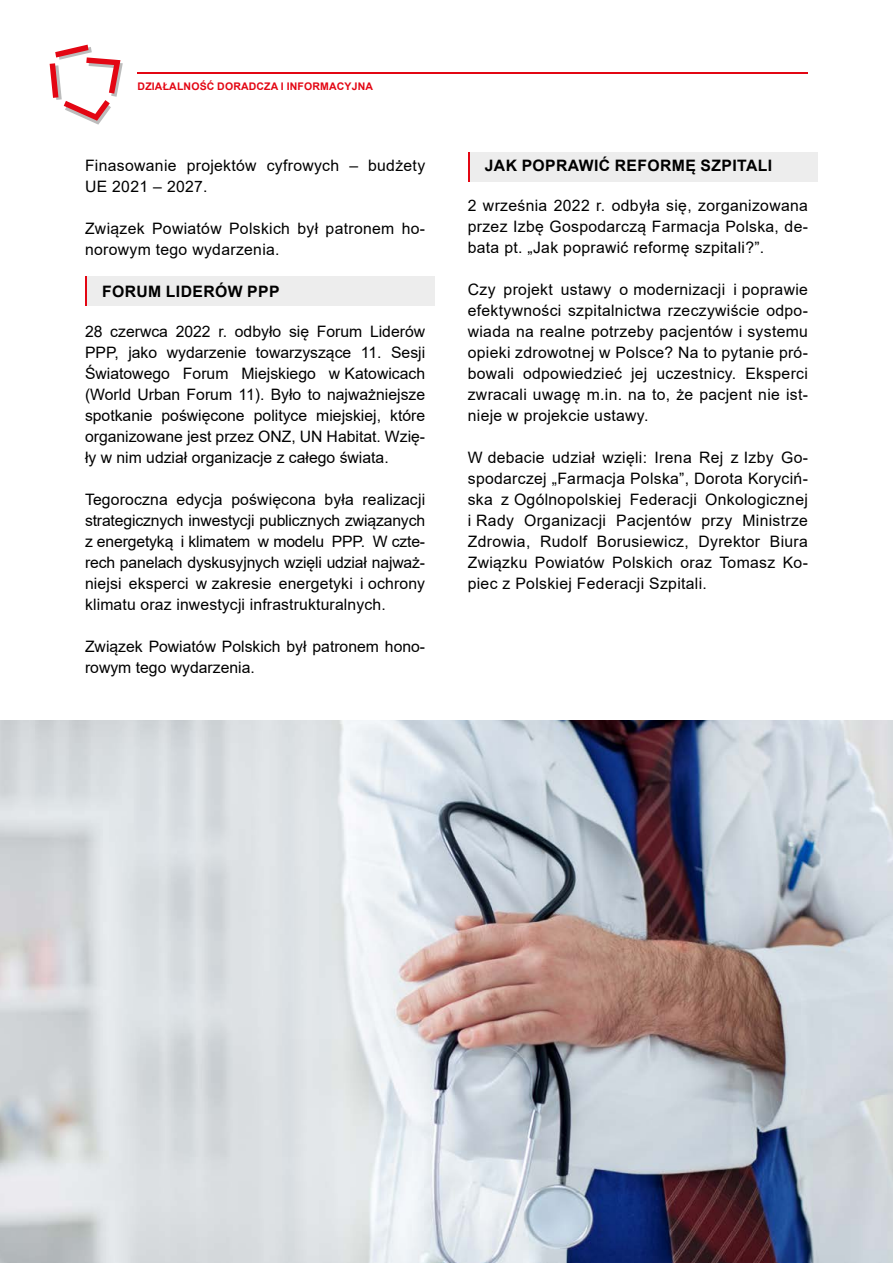
<style>
.page{position:relative;width:893px;height:1263px;background:#fff}
.page>*{position:absolute;margin:0;border:0;box-sizing:border-box;transform-origin:0 0}
.t1{font:15.75px/21px "Arial";letter-spacing:.02em;color:#000;text-align:justify}
.t2{font:15.75px/21px "Arial";color:#000}
.t3{font:700 15.75px "Arial";letter-spacing:.025em;color:#000}
.t4{font:700 10.5px "Arial";letter-spacing:.015em;color:#e30613}
</style>
<div class="page">
<hr style="left:138px;top:72px;width:670px;height:2px;background:#e30613">
<svg style="left:50px;top:45px;width:73px;height:80px"></svg>
<div style="left:468px;top:152px;width:349px;height:30px;background:#ededed"></div>
<hr style="left:468px;top:152px;width:1px;height:30px;background:#e30613">
<div style="left:85px;top:276px;width:350px;height:30px;background:#ededed"></div>
<hr style="left:85px;top:276px;width:2px;height:30px;background:#e30613">
<img style="left:0;top:720px;width:893px;height:543px">
<p class="t4" style="left:138px;top:79px;width:237px">DZIAŁALNOŚĆ DORADCZA I INFORMACYJNA</p>
<p class="t1" style="left:85px;top:155px;width:342px">Finasowanie projektów cyfrowych – budżety<br>UE 2021 – 2027.</p>
<p class="t1" style="left:85px;top:218px;width:342px">Związek Powiatów Polskich był patronem ho&shy;norowym tego wydarzenia.</p>
<p class="t3" style="left:102px;top:280px;width:179px">FORUM LIDERÓW PPP</p>
<p class="t1" style="left:85px;top:321px;width:342px">28 czerwca 2022 r. odbyło się Forum Liderów PPP, jako wydarzenie towarzyszące 11. Sesji Światowego Forum Miejskiego w Katowicach (World Urban Forum 11). Było to najważniejsze spotkanie poświęcone polityce miejskiej, które organizowane jest przez ONZ, UN Habitat. Wzię&shy;ły w nim udział organizacje z całego świata.</p>
<p class="t1" style="left:85px;top:489px;width:342px">Tegoroczna edycja poświęcona była realizacji strategicznych inwestycji publicznych związanych z energetyką i klimatem w modelu PPP. W czte&shy;rech panelach dyskusyjnych wzięli udział najważ&shy;niejsi eksperci w zakresie energetyki i ochrony klimatu oraz inwestycji infrastrukturalnych.</p>
<p class="t2" style="left:85px;top:636px;width:342px">Związek Powiatów Polskich był patronem hono&shy;rowym tego wydarzenia.</p>
<p class="t3" style="left:485px;top:154px;width:289px">JAK POPRAWIĆ REFORMĘ SZPITALI</p>
<p class="t1" style="left:468px;top:195px;width:342px">2 września 2022 r. odbyła się, zorganizowana przez Izbę Gospodarczą Farmacja Polska, de&shy;bata pt. „Jak poprawić reformę szpitali?”.</p>
<p class="t1" style="left:468px;top:279px;width:342px">Czy projekt ustawy o modernizacji i poprawie efektywności szpitalnictwa rzeczywiście odpo&shy;wiada na realne potrzeby pacjentów i systemu opieki zdrowotnej w Polsce? Na to pytanie pró&shy;bowali odpowiedzieć jej uczestnicy. Eksperci zwracali uwagę m.in. na to, że pacjent nie ist&shy;nieje w projekcie ustawy.</p>
<p class="t1" style="left:468px;top:447px;width:342px">W debacie udział wzięli: Irena Rej z Izby Go&shy;spodarczej „Farmacja Polska”, Dorota Koryciń&shy;ska z Ogólnopolskiej Federacji Onkologicznej i Rady Organizacji Pacjentów przy Ministrze Zdrowia, Rudolf Borusiewicz, Dyrektor Biura Związku Powiatów Polskich oraz Tomasz Ko&shy;piec z Polskiej Federacji Szpitali.</p>
</div>
